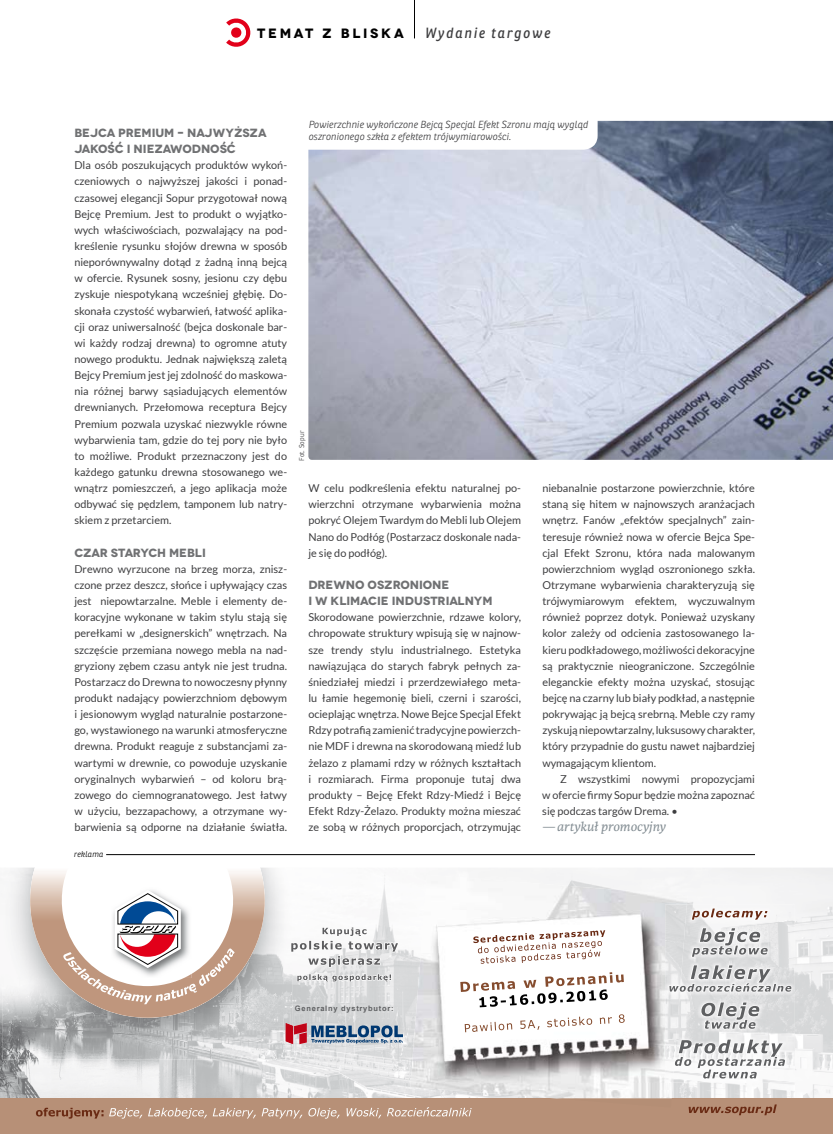
<style>
.page{position:relative;width:833px;height:1134px;background:#fff}
.page>*{position:absolute;margin:0;border:0;box-sizing:border-box;transform-origin:0 0}
.t1{font:italic 14.38px "Ronnia";letter-spacing:.13em;color:#3e3e40;scale:.93 1}
.t2{font:italic 13.75px "Karmina";color:#838d93}
.t3{font:700 13.5px "Novecentowide";letter-spacing:.2em;color:#000}
.t4{font:700 11.88px/16.1px "Novecentowide";color:#707173}
.t5{font:10.88px/16.1px "Lato";color:#3e3e40;text-align:justify}
.t6{font:italic 300 10px/12px "Ronnia";color:#3e3e40}
.t7{font:italic 300 8.12px "Ronnia";letter-spacing:.01em;color:#000}
.t8{font:700 7.5px "Arial";letter-spacing:.1em;color:#5f6062}
.t9{font:300 6.88px "Ronnia";letter-spacing:.01em;color:#3e3e40}
.s1{font-size:12.5px}
</style>
<div class="page">
<hr style="left:414px;top:0;width:1px;height:38px;background:#000">
<svg style="left:226px;top:18px;width:25px;height:29px"></svg>
<img style="left:0;top:988px;width:25px;height:110px">
<img style="left:292px;top:875px;width:118px;height:147px">
<div style="left:687px;top:893px;width:146px;height:43px;background:#f3f3f4"></div>
<img style="left:763px;top:936px;width:70px;height:162px">
<img style="left:25px;top:1022px;width:385px;height:76px">
<img style="left:687px;top:1082px;width:76px;height:16px">
<div style="left:0;top:1098px;width:833px;height:36px;background:#b79077"></div>
<svg style="left:292px;top:1023px;width:111px;height:21px;background:#8d90a5"></svg>
<img style="left:410px;top:875px;width:277px;height:223px">
<img style="left:557px;top:1098px;width:114px;height:1px">
<img style="left:687px;top:905px;width:108px;height:177px">
<img style="left:665px;top:905px;width:22px;height:177px">
<img style="left:3px;top:868px;width:289px;height:191px">
<img style="left:286px;top:1023px;width:6px;height:21px">
<svg style="left:36px;top:1096px;width:435px;height:23px"></svg>
<svg style="left:673px;top:1001px;width:112px;height:79px"></svg>
<svg style="left:668px;top:927px;width:124px;height:66px;background:#cfcfd0"></svg>
<svg style="left:690px;top:905px;width:78px;height:15px"></svg>
<svg style="left:291px;top:927px;width:108px;height:56px"></svg>
<svg style="left:464px;top:1014px;width:161px;height:18px"></svg>
<svg style="left:460px;top:972px;width:164px;height:35px"></svg>
<svg style="left:473px;top:930px;width:132px;height:34px"></svg>
<svg style="left:688px;top:1104px;width:88px;height:11px"></svg>
<svg style="left:30px;top:868px;width:235px;height:150px"></svg>
<hr style="left:106px;top:854px;width:649px;height:1px;background:#000">
<img style="left:308px;top:121px;width:525px;height:339px">
<div style="left:290px;top:93px;width:307px;height:57px;background:#fff;border-radius:14px"></div>
<p class="t3" style="left:257px;top:25px;width:148px">TEMAT Z BLISKA</p>
<h1 class="t1" style="left:425px;top:24px;width:136px">Wydanie targowe</h1>
<p class="t4" style="left:74px;top:125px;width:194px">BEJCA PREMIUM – NAJWYŻSZA<br>JAKOŚĆ I NIEZAWODNOŚĆ</p>
<p class="t5" style="left:74px;top:157px;width:214px">Dla osób poszukujących produktów wykoń&shy;czeniowych o najwyższej jakości i ponad&shy;czasowej elegancji Sopur przygotował nową Bejcę Premium. Jest to produkt o wyjątko&shy;wych właściwościach, pozwalający na pod&shy;kreślenie rysunku słojów drewna w sposób nieporównywalny dotąd z żadną inną bejcą w ofercie. Rysunek sosny, jesionu czy dębu zyskuje niespotykaną wcześniej głębię. Do&shy;skonała czystość wybarwień, łatwość aplika&shy;cji oraz uniwersalność (bejca doskonale bar&shy;wi każdy rodzaj drewna) to ogromne atuty nowego produktu. Jednak największą zaletą Bejcy Premium jest jej zdolność do maskowa&shy;nia różnej barwy sąsiadujących elementów drewnianych. Przełomowa receptura Bejcy Premium pozwala uzyskać niezwykle równe wybarwienia tam, gdzie do tej pory nie było to możliwe. Produkt przeznaczony jest do każdego gatunku drewna stosowanego we&shy;wnątrz pomieszczeń, a jego aplikacja może odbywać się pędzlem, tamponem lub natry&shy;skiem z przetarciem.</p>
<p class="t4" style="left:74px;top:545px;width:133px">CZAR STARYCH MEBLI</p>
<p class="t5" style="left:74px;top:561px;width:214px">Drewno wyrzucone na brzeg morza, znisz&shy;czone przez deszcz, słońce i upływający czas jest niepowtarzalne. Meble i elementy de&shy;koracyjne wykonane w takim stylu stają się perełkami w „designerskich” wnętrzach. Na szczęście przemiana nowego mebla na nad&shy;gryziony zębem czasu antyk nie jest trudna.<br>Postarzacz do Drewna to nowoczesny płynny produkt nadający powierzchniom dębowym i jesionowym wygląd naturalnie postarzone&shy;go, wystawionego na warunki atmosferyczne drewna. Produkt reaguje z substancjami za&shy;wartymi w drewnie, co powoduje uzyskanie oryginalnych wybarwień – od koloru brą&shy;zowego do ciemnogranatowego. Jest łatwy w użyciu, bezzapachowy, a otrzymane wy&shy;barwienia są odporne na działanie światła.</p>
<p class="t7" style="left:74px;top:849px;width:31px">reklama</p>
<p class="t6" style="left:308px;top:118px;width:281px">Powierzchnie wykończone Bejcą Specjal Efekt Szronu mają wygląd oszronionego szkła z efektem trójwymiarowości.</p>
<p class="t9" style="left:297px;top:461px;width:31px;rotate:-90deg">Fot. Sopur</p>
<p class="t5" style="left:308px;top:480px;width:214px">W celu podkreślenia efektu naturalnej po&shy;wierzchni otrzymane wybarwienia można pokryć Olejem Twardym do Mebli lub Olejem Nano do Podłóg (Postarzacz doskonale nada&shy;je się do podłóg).</p>
<p class="t4" style="left:308px;top:577px;width:186px">DREWNO OSZRONIONE<br>I W KLIMACIE INDUSTRIALNYM</p>
<p class="t5" style="left:308px;top:609px;width:214px">Skorodowane powierzchnie, rdzawe kolory, chropowate struktury wpisują się w najnow&shy;sze trendy stylu industrialnego. Estetyka nawiązująca do starych fabryk pełnych za&shy;śniedziałej miedzi i przerdzewiałego meta&shy;lu łamie hegemonię bieli, czerni i szarości, ocieplając wnętrza. Nowe Bejce Specjal Efekt Rdzy potrafią zamienić tradycyjne powierzch&shy;nie MDF i drewna na skorodowaną miedź lub żelazo z plamami rdzy w różnych kształtach i rozmiarach. Firma proponuje tutaj dwa produkty – Bejcę Efekt Rdzy-Miedź i Bejcę Efekt Rdzy-Żelazo. Produkty można mieszać ze sobą w różnych proporcjach, otrzymując</p>
<p class="t5" style="left:542px;top:480px;width:214px">niebanalnie postarzone powierzchnie, które staną się hitem w najnowszych aranżacjach wnętrz. Fanów „efektów specjalnych” zain&shy;teresuje również nowa w ofercie Bejca Spe&shy;cjal Efekt Szronu, która nada malowanym powierzchniom wygląd oszronionego szkła.<br>Otrzymane wybarwienia charakteryzują się trójwymiarowym efektem, wyczuwalnym również poprzez dotyk. Ponieważ uzyskany kolor zależy od odcienia zastosowanego la&shy;kieru podkładowego, możliwości dekoracyjne są praktycznie nieograniczone. Szczególnie eleganckie efekty można uzyskać, stosując bejcę na czarny lub biały podkład, a następnie pokrywając ją bejcą srebrną. Meble czy ramy zyskują niepowtarzalny, luksusowy charakter, który przypadnie do gustu nawet najbardziej wymagającym klientom.</p>
<p class="t5" style="left:542px;top:770px;width:214px;text-indent:18px">Z wszystkimi nowymi propozycjami w ofercie firmy Sopur będzie można zapoznać się podczas targów Drema. •</p>
<p class="t2" style="left:542px;top:819px;width:125px"><span class="s1">—</span> artykuł promocyjny</p>
<p class="t8" style="left:295px;top:1003px;width:100px">Generalny dystrybutor:</p>
</div>
